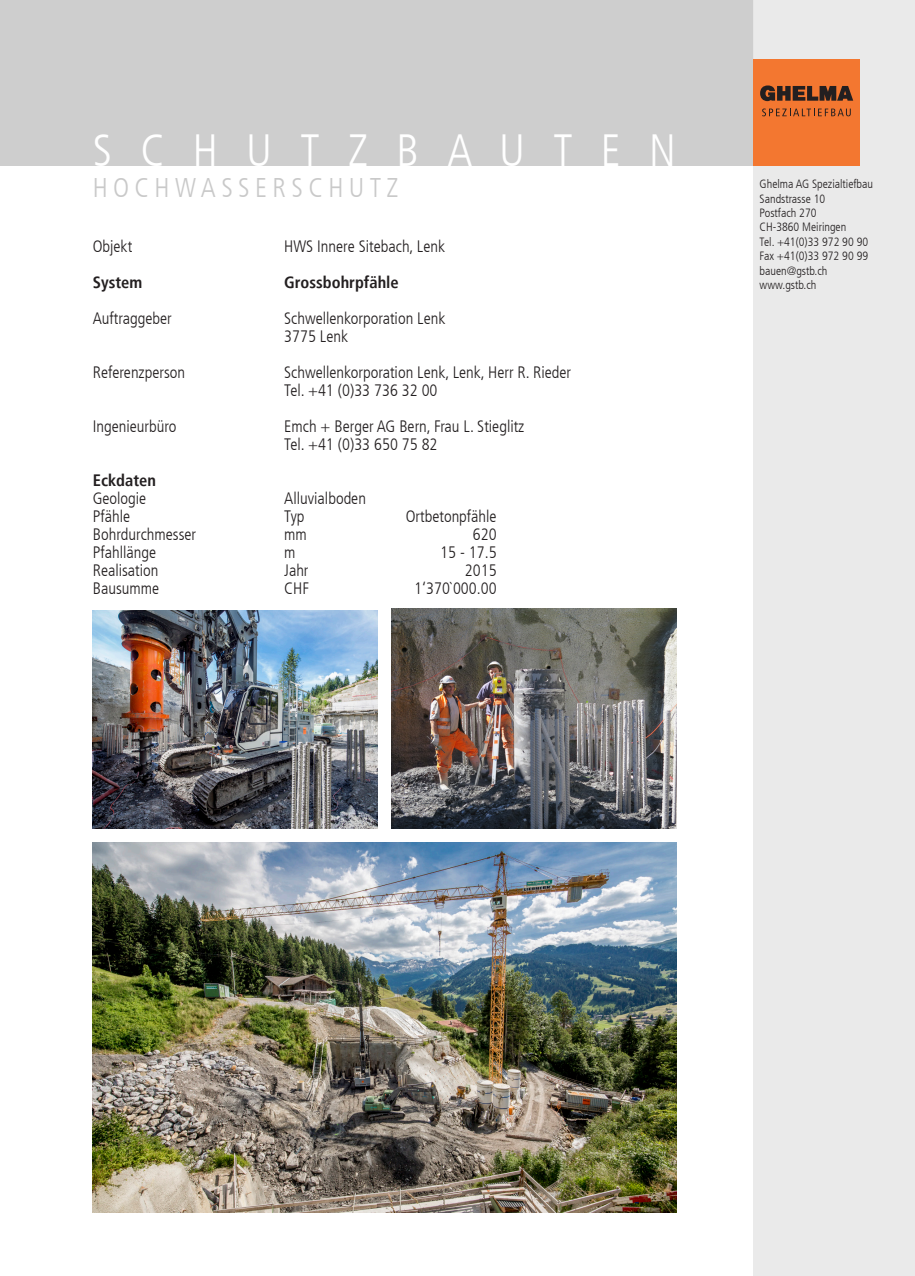
<style>
.page{position:relative;width:915px;height:1276px;background:#fff}
.page>*{position:absolute;margin:0;border:0;box-sizing:border-box;transform-origin:0 0}
.t1{font:300 condensed 45px "Frutiger LT";letter-spacing:.63em;color:#fff}
.t2{font:300 condensed 27px "Frutiger LT";letter-spacing:.2em;color:#c9c9c9}
.t3{font:300 condensed 16.5px/18px "Frutiger LT";color:#231f20}
.t4{font:700 condensed 16.5px "Frutiger LT";color:#231f20}
.t5{font:300 condensed 12px "Frutiger LT";color:#231f20}
</style>
<div class="page">
<div style="left:0;top:0;width:753px;height:166px;background:#c9c9c9"></div>
<div style="left:753px;top:0;width:161px;height:1276px;background:#e8e8e8"></div>
<div style="left:753px;top:59px;width:106px;height:107px;background:#f37730"></div>
<svg style="left:760px;top:85px;width:92px;height:16px"></svg>
<svg style="left:762px;top:108px;width:88px;height:8px"></svg>
<img style="left:391px;top:608px;width:285px;height:221px">
<img style="left:93px;top:611px;width:285px;height:218px">
<img style="left:93px;top:842px;width:583px;height:370px">
<p class="t1" style="left:93px;top:125px;width:584px">SCHUTZBAUTEN</p>
<p class="t2" style="left:93px;top:172px;width:307px">HOCHWASSERSCHUTZ</p>
<p class="t5" style="left:759px;top:177px;width:115px">Ghelma AG Spezialtiefbau</p>
<p class="t5" style="left:759px;top:192px;width:67px">Sandstrasse 10</p>
<p class="t5" style="left:759px;top:206px;width:58px">Postfach 270</p>
<p class="t5" style="left:759px;top:220px;width:88px">CH-3860 Meiringen</p>
<p class="t5" style="left:759px;top:235px;width:110px">Tel. +41(0)33 972 90 90</p>
<p class="t5" style="left:759px;top:249px;width:110px">Fax +41(0)33 972 90 99</p>
<p class="t5" style="left:759px;top:264px;width:69px">bauen@gstb.ch</p>
<p class="t5" style="left:759px;top:278px;width:58px">www.gstb.ch</p>
<p class="t3" style="left:93px;top:238px;width:41px">Objekt</p>
<p class="t3" style="left:284px;top:238px;width:162px">HWS Innere Sitebach, Lenk</p>
<p class="t4" style="left:93px;top:272px;width:51px">System</p>
<p class="t4" style="left:284px;top:272px;width:116px">Grossbohrpfähle</p>
<p class="t3" style="left:93px;top:310px;width:80px">Auftraggeber</p>
<p class="t3" style="left:284px;top:310px;width:162px">Schwellenkorporation Lenk</p>
<p class="t3" style="left:284px;top:328px;width:65px">3775 Lenk</p>
<p class="t3" style="left:93px;top:364px;width:94px">Referenzperson</p>
<p class="t3" style="left:284px;top:364px;width:288px">Schwellenkorporation Lenk, Lenk, Herr R. Rieder<br>Tel. +41 (0)33 736 32 00</p>
<p class="t3" style="left:93px;top:418px;width:85px">Ingenieurbüro</p>
<p class="t3" style="left:284px;top:418px;width:241px">Emch + Berger AG Bern, Frau L. Stieglitz</p>
<p class="t3" style="left:284px;top:436px;width:155px">Tel. +41 (0)33 650 75 82</p>
<p class="t4" style="left:93px;top:470px;width:65px">Eckdaten</p>
<p class="t3" style="left:93px;top:490px;width:55px">Geologie</p>
<p class="t3" style="left:284px;top:490px;width:83px">Alluvialboden</p>
<p class="t3" style="left:93px;top:508px;width:39px">Pfähle</p>
<p class="t3" style="left:284px;top:508px;width:22px">Typ</p>
<p class="t3" style="left:405px;top:508px;width:92px">Ortbetonpfähle</p>
<p class="t3" style="left:93px;top:526px;width:105px">Bohrdurchmesser</p>
<p class="t3" style="left:284px;top:526px;width:24px">mm</p>
<p class="t3" style="left:472px;top:526px;width:25px">620</p>
<p class="t3" style="left:93px;top:544px;width:65px">Pfahllänge</p>
<p class="t3" style="left:284px;top:544px;width:13px">m</p>
<p class="t3" style="left:440px;top:544px;width:58px">15 - 17.5</p>
<p class="t3" style="left:93px;top:562px;width:67px">Realisation</p>
<p class="t3" style="left:284px;top:562px;width:26px">Jahr</p>
<p class="t3" style="left:465px;top:562px;width:33px">2015</p>
<p class="t3" style="left:93px;top:580px;width:68px">Bausumme</p>
<p class="t3" style="left:284px;top:580px;width:26px">CHF</p>
<p class="t3" style="left:414px;top:580px;width:84px">1‘370`000.00</p>
</div>
